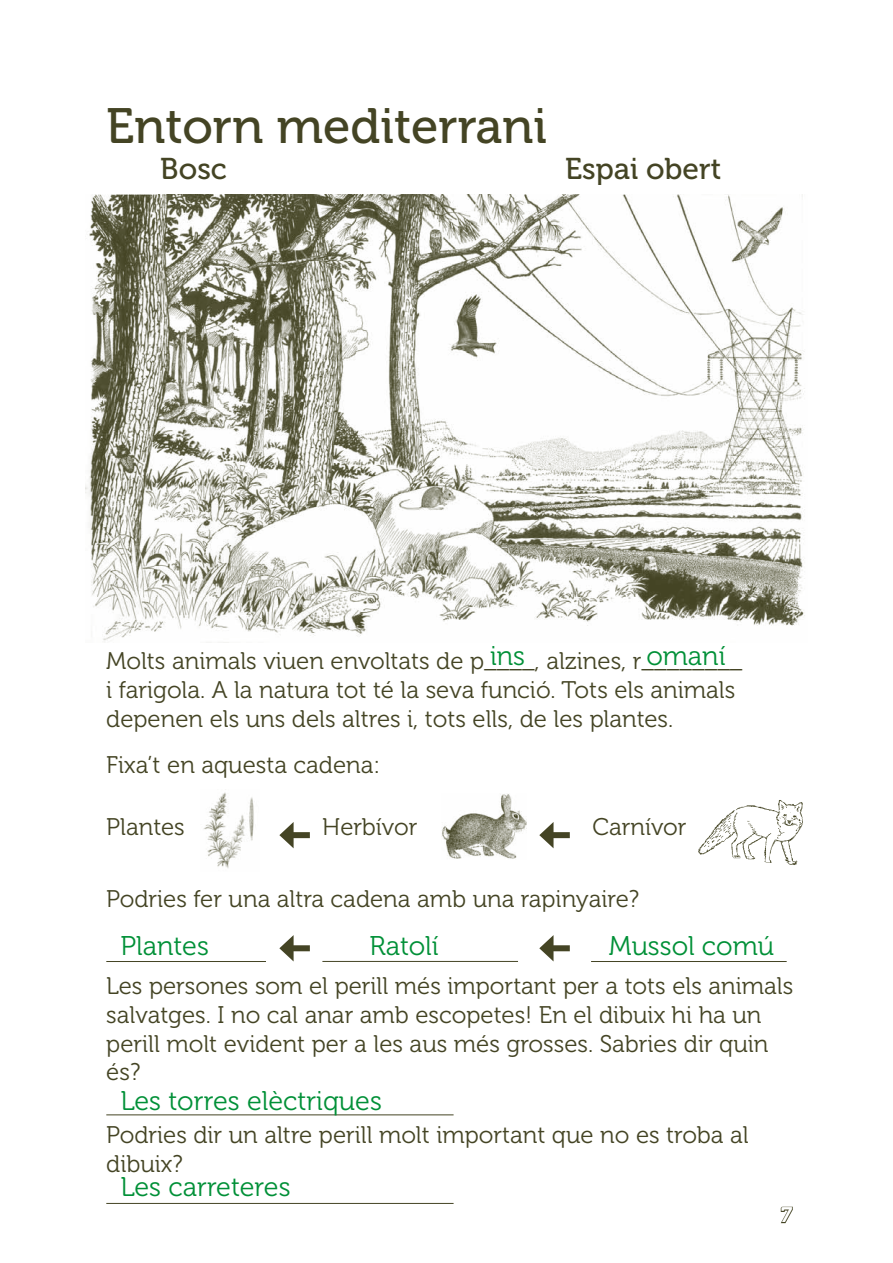
<style>
.page{position:relative;width:893px;height:1263px;background:#fff}
.page>*{position:absolute;margin:0;border:0;box-sizing:border-box;transform-origin:0 0}
.t1{font:49.5px "Museo 500";color:#444424}
.t2{font:30px "Museo 500";color:#444424}
.t3{font:27px "Museo 300";color:#009037}
.t4{font:24px/28.8px "Museo 300";color:#444424}
.t5{font:21px "Museo 700";color:#fff}
</style>
<div class="page">
<svg style="left:780px;top:1206px;width:13px;height:18px"></svg>
<img style="left:85px;top:194px;width:720px;height:449px">
<img style="left:442px;top:794px;width:84px;height:65px">
<img style="left:203px;top:792px;width:51px;height:76px">
<div style="left:548px;top:832px;width:22px;height:6px;background:#444424"></div>
<svg style="left:539px;top:822px;width:14px;height:26px"></svg>
<div style="left:548px;top:945px;width:22px;height:6px;background:#444424"></div>
<svg style="left:539px;top:935px;width:14px;height:26px"></svg>
<div style="left:288px;top:832px;width:22px;height:6px;background:#444424"></div>
<svg style="left:279px;top:822px;width:15px;height:26px"></svg>
<div style="left:288px;top:945px;width:22px;height:6px;background:#444424"></div>
<svg style="left:279px;top:935px;width:15px;height:26px"></svg>
<hr style="left:106px;top:961px;width:160px;height:1px;background:#444424">
<hr style="left:106px;top:1114px;width:348px;height:1px;background:#444424">
<hr style="left:106px;top:1203px;width:348px;height:1px;background:#444424">
<hr style="left:322px;top:961px;width:196px;height:1px;background:#444424">
<hr style="left:591px;top:961px;width:196px;height:1px;background:#444424">
<img style="left:698px;top:800px;width:105px;height:65px">
<h1 class="t1" style="left:106px;top:99px;width:442px">Entorn mediterrani</h1>
<p class="t2" style="left:160px;top:153px;width:68px">Bosc</p>
<p class="t2" style="left:565px;top:153px;width:158px">Espai obert</p>
<p class="t3" style="left:646px;top:641px;width:81px">omaní</p>
<p class="t3" style="left:490px;top:641px;width:37px">ins</p>
<p class="t4" style="left:106px;top:647px;width:638px">Molts animals viuen envoltats de p____, alzines, r________ i farigola. A la natura tot té la seva funció. Tots els animals depenen els uns dels altres i, tots ells, de les plantes.</p>
<p class="t4" style="left:106px;top:750px;width:275px">Fixa’t en aquesta cadena:</p>
<p class="t4" style="left:106px;top:813px;width:80px">Plantes</p>
<p class="t4" style="left:322px;top:813px;width:97px">Herbívor</p>
<p class="t4" style="left:592px;top:813px;width:96px">Carnívor</p>
<p class="t4" style="left:106px;top:884px;width:534px">Podries fer una altra cadena amb una rapinyaire?</p>
<p class="t3" style="left:120px;top:931px;width:90px">Plantes</p>
<p class="t3" style="left:370px;top:931px;width:71px">Ratolí</p>
<p class="t3" style="left:609px;top:931px;width:167px">Mussol comú</p>
<p class="t4" style="left:106px;top:972px;width:688px">Les persones som el perill més important per a tots els animals salvatges. I no cal anar amb escopetes! En el dibuix hi ha un perill molt evident per a les aus més grosses. Sabries dir quin és?</p>
<p class="t3" style="left:120px;top:1086px;width:263px">Les torres elèctriques</p>
<p class="t4" style="left:106px;top:1121px;width:644px">Podries dir un altre perill molt important que no es troba al dibuix?</p>
<p class="t3" style="left:120px;top:1172px;width:172px">Les carreteres</p>
<p class="t5" style="left:781px;top:1203px;width:13px">7</p>
</div>
